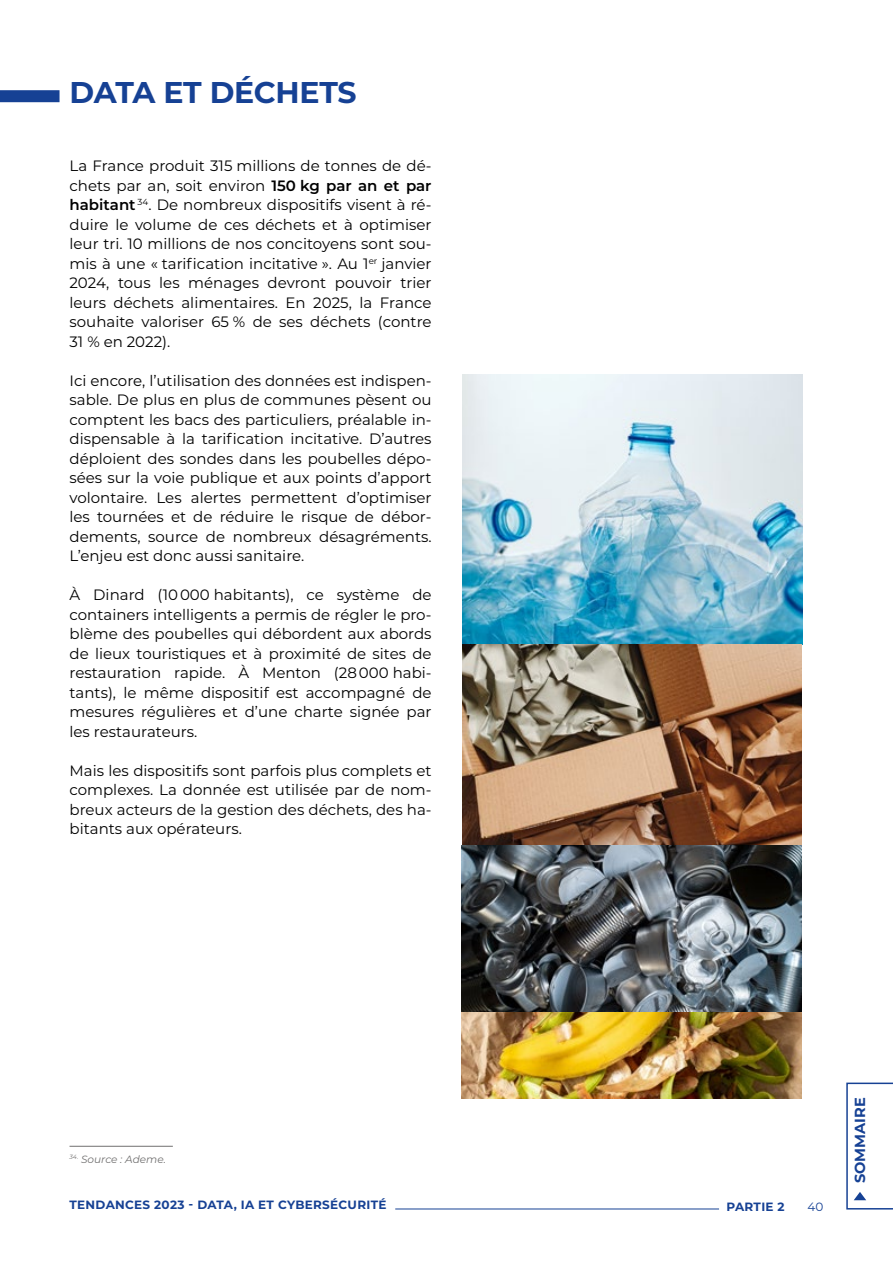
<style>
.page{position:relative;width:893px;height:1263px;background:#fff}
.page>*{position:absolute;margin:0;border:0;box-sizing:border-box;transform-origin:0 0}
.t1{font:700 30px "Montserrat";letter-spacing:-.01em;color:#164194}
.t2{font:15px/19.5px "Montserrat";color:#000;text-align:justify}
.t3{font:700 14.55px "Montserrat";color:#164194}
.t4{font:700 12px "Montserrat";letter-spacing:.025em;color:#164194}
.t5{font:12px "Montserrat";color:#164194}
.t6{font:italic 10.5px "Montserrat";color:#706f6f}
.s1{font-weight:600}
</style>
<div class="page">
<hr style="left:395px;top:1209px;width:324px;height:1px;background:#164194">
<svg style="left:846px;top:1082px;width:47px;height:127px"></svg>
<div style="left:0;top:90px;width:60px;height:12px;background:#164194"></div>
<hr style="left:70px;top:1146px;width:103px;height:1px;background:#706f6f">
<img style="left:462px;top:374px;width:340px;height:725px">
<h1 class="t1" style="left:70px;top:70px;width:289px">DATA ET DÉCHETS</h1>
<p class="t2" style="left:70px;top:156px;width:364px">La France produit 315 millions de tonnes de dé&shy;chets par an, soit environ <span class="s1">150 kg par an et par habitant</span> <sup>34</sup>. De nombreux dispositifs visent à ré&shy;duire le volume de ces déchets et à optimiser leur tri. 10 millions de nos concitoyens sont sou&shy;mis à une « tarification incitative ». Au 1<sup>er</sup> janvier 2024, tous les ménages devront pouvoir trier leurs déchets alimentaires. En 2025, la France souhaite valoriser 65 % de ses déchets (contre 31 % en 2022).</p>
<p class="t2" style="left:70px;top:370px;width:364px">Ici encore, l’utilisation des données est indispen&shy;sable. De plus en plus de communes pèsent ou comptent les bacs des particuliers, préalable in&shy;dispensable à la tarification incitative. D’autres déploient des sondes dans les poubelles dépo&shy;sées sur la voie publique et aux points d’apport volontaire. Les alertes permettent d’optimiser les tournées et de réduire le risque de débor&shy;dements, source de nombreux désagréments.<br>L’enjeu est donc aussi sanitaire.</p>
<p class="t2" style="left:70px;top:585px;width:364px">À Dinard (10 000 habitants), ce système de containers intelligents a permis de régler le pro&shy;blème des poubelles qui débordent aux abords de lieux touristiques et à proximité de sites de restauration rapide. À Menton (28 000 habi&shy;tants), le même dispositif est accompagné de mesures régulières et d’une charte signée par les restaurateurs.</p>
<p class="t2" style="left:70px;top:760px;width:364px">Mais les dispositifs sont parfois plus complets et complexes. La donnée est utilisée par de nom&shy;breux acteurs de la gestion des déchets, des ha&shy;bitants aux opérateurs.</p>
<p class="t6" style="left:70px;top:1152px;width:98px"><sup>34.</sup> Source : Ademe.</p>
<p class="t4" style="left:70px;top:1196px;width:318px">TENDANCES 2023 - DATA, IA ET CYBERSÉCURITÉ</p>
<p class="t4" style="left:727px;top:1198px;width:60px">PARTIE 2</p>
<p class="t5" style="left:808px;top:1198px;width:17px">40</p>
<p class="t3" style="left:849px;top:1183px;width:87px;rotate:-90deg">SOMMAIRE</p>
</div>
